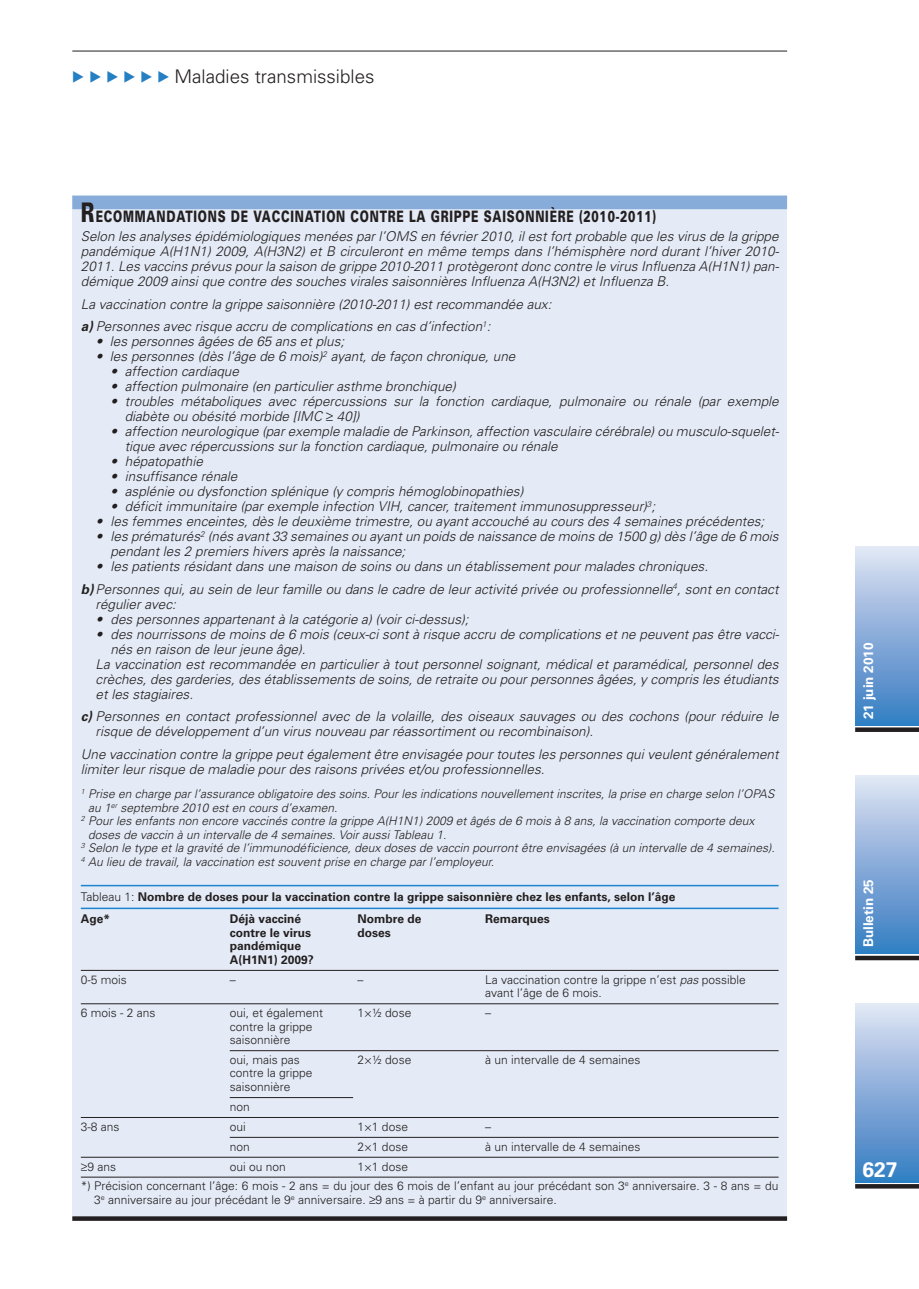
<style>
.page{position:relative;width:919px;height:1289px;background:#fff}
.page>*{position:absolute;margin:0;border:0;box-sizing:border-box;transform-origin:0 0}
.t1{font:700 21px "Univers";color:#fff}
.t2{font:300 18.75px "Univers";color:#231f20}
.t3{font:900 15.75px "Univers";letter-spacing:.065em;color:#231f20;scale:.7 1}
.t4{font:italic 300 13.5px/15px "Univers";color:#231f20}
.t5{font:700 13.5px "Univers";color:#fff}
.t6{font:italic 300 12px "Univers";color:#231f20}
.t7{font:300 12px/13.5px "Univers";color:#231f20}
.t8{font:700 12px/22px "Univers";color:#231f20}
.s1{font-family:"European Pi Three";font-weight:400;font-size:15px;color:#257fc3}
.s2{font-size:27px}
.s3{font-weight:700}
.s4{font-weight:300}
.s5{font-style:italic}
</style>
<div class="page">
<hr style="left:72px;top:51px;width:715px;height:1px;background:#231f20">
<div style="left:855px;top:1003px;width:63px;height:179px;background:linear-gradient(to bottom,#e2e4f4,#337ac1)"></div>
<div style="left:855px;top:546px;width:63px;height:179px;background:linear-gradient(to bottom,#e2e4f4,#347ac1)"></div>
<div style="left:855px;top:775px;width:63px;height:178px;background:linear-gradient(to bottom,#e2e4f3,#357bc2)"></div>
<div style="left:855px;top:727px;width:63px;height:5px;background:#231f20"></div>
<div style="left:855px;top:955px;width:63px;height:5px;background:#231f20"></div>
<svg style="left:855px;top:1184px;width:63px;height:4px"></svg>
<div style="left:72px;top:196px;width:715px;height:1024px;background:#e4ebf6"></div>
<div style="left:72px;top:196px;width:715px;height:13px;background:#88acd9"></div>
<svg style="left:72px;top:1216px;width:715px;height:4px;background:#333032"></svg>
<hr style="left:81px;top:884px;width:697px;height:2px;background:#1c83cf">
<hr style="left:81px;top:907px;width:697px;height:2px;background:#1c83cf">
<hr style="left:81px;top:970px;width:697px;height:1px;background:#231f20">
<hr style="left:81px;top:1003px;width:697px;height:1px;background:#231f20">
<hr style="left:230px;top:1050px;width:548px;height:1px;background:#231f20">
<hr style="left:230px;top:1097px;width:123px;height:1px;background:#231f20">
<hr style="left:81px;top:1117px;width:697px;height:1px;background:#231f20">
<hr style="left:230px;top:1137px;width:548px;height:1px;background:#231f20">
<hr style="left:81px;top:1156px;width:697px;height:1px;background:#231f20">
<hr style="left:81px;top:1176px;width:697px;height:1px;background:#231f20">
<h2 class="t2" style="left:72px;top:69px;width:304px"><span class="s1">- - - - - -</span> Maladies transmissibles</h2>
<p class="t3" style="left:81px;top:211px;width:823px"><span class="s2">R</span>ECOMMANDATIONS DE VACCINATION CONTRE LA GRIPPE SAISONNIÈRE (2010-2011)</p>
<p class="t4" style="left:81px;top:230px;width:699px;text-align:justify">Selon les analyses épidémiologiques menées par l’OMS en février 2010, il est fort probable que les virus de la grippe pandémique A(H1N1) 2009, A(H3N2) et B circuleront en même temps dans l’hémisphère nord durant l’hiver 2010- 2011. Les vaccins prévus pour la saison de grippe 2010-2011 protègeront donc contre le virus Influenza A(H1N1) pan&shy;démique 2009 ainsi que contre des souches virales saisonnières Influenza A(H3N2) et Influenza B.</p>
<p class="t4" style="left:81px;top:294px;width:472px;line-height:22.5px">La vaccination contre la grippe saisonnière (2010-2011) est recommandée aux: <span class="s3">a)</span> Personnes avec risque accru de complications en cas d’infection<sup>1</sup>:</p>
<p class="t4" style="left:96px;top:335px;width:250px">• les personnes âgées de 65 ans et plus;</p>
<p class="t4" style="left:96px;top:350px;width:421px">• les personnes (dès l’âge de 6 mois)<sup>2</sup> ayant, de façon chronique, une</p>
<p class="t4" style="left:111px;top:365px;width:130px">• affection cardiaque</p>
<p class="t4" style="left:111px;top:380px;width:347px">• affection pulmonaire (en particulier asthme bronchique)</p>
<p class="t4" style="left:125px;top:395px;width:655px;text-indent:-14px">• troubles métaboliques avec répercussions sur la fonction cardiaque, pulmonaire ou rénale (par exemple diabète ou obésité morbide [IMC ≥ 40])</p>
<p class="t4" style="left:125px;top:425px;width:656px;text-indent:-14px">• affection neurologique (par exemple maladie de Parkinson, affection vasculaire cérébrale) ou musculo-squelet&shy;tique avec répercussions sur la fonction cardiaque, pulmonaire ou rénale</p>
<p class="t4" style="left:111px;top:455px;width:94px">• hépatopathie</p>
<p class="t4" style="left:111px;top:470px;width:128px">• insuffisance rénale</p>
<p class="t4" style="left:111px;top:485px;width:414px">• asplénie ou dysfonction splénique (y compris hémoglobinopathies)</p>
<p class="t4" style="left:111px;top:500px;width:546px">• déficit immunitaire (par exemple infection VIH, cancer, traitement immunosuppresseur)<sup>3</sup>;</p>
<p class="t4" style="left:96px;top:515px;width:670px">• les femmes enceintes, dès le deuxième trimestre, ou ayant accouché au cours des 4 semaines précédentes;</p>
<p class="t4" style="left:110px;top:530px;width:669px;text-indent:-15px">• les prématurés<sup>2</sup> (nés avant 33 semaines ou ayant un poids de naissance de moins de 1500 g) dès l’âge de 6 mois pendant les 2 premiers hivers après la naissance;</p>
<p class="t4" style="left:81px;top:556px;width:699px;line-height:22.5px;text-indent:15px">• les patients résidant dans une maison de soins ou dans un établissement pour malades chroniques. <span class="s3">b)</span>Personnes qui, au sein de leur famille ou dans le cadre de leur activité privée ou professionnelle<sup>4</sup>, sont en contact</p>
<p class="t4" style="left:96px;top:598px;width:82px">régulier avec:</p>
<p class="t4" style="left:96px;top:613px;width:374px">• des personnes appartenant à la catégorie a) (voir ci-dessus);</p>
<p class="t4" style="left:96px;top:628px;width:685px">• des nourrissons de moins de 6 mois (ceux-ci sont à risque accru de complications et ne peuvent pas être vacci-</p>
<p class="t4" style="left:110px;top:643px;width:197px">nés en raison de leur jeune âge).</p>
<p class="t4" style="left:96px;top:658px;width:684px">La vaccination est recommandée en particulier à tout personnel soignant, médical et paramédical, personnel des</p>
<p class="t4" style="left:96px;top:673px;width:684px">crèches, des garderies, des établissements de soins, de retraite ou pour personnes âgées, y compris les étudiants</p>
<p class="t4" style="left:96px;top:688px;width:99px">et les stagiaires.</p>
<p class="t4" style="left:96px;top:710px;width:684px;text-indent:-15px"><span class="s3">c)</span> Personnes en contact professionnel avec de la volaille, des oiseaux sauvages ou des cochons (pour réduire le risque de développement d’un virus nouveau par réassortiment ou recombinaison).</p>
<p class="t4" style="left:81px;top:748px;width:699px">Une vaccination contre la grippe peut également être envisagée pour toutes les personnes qui veulent généralement limiter leur risque de maladie pour des raisons privées et/ou professionnelles.</p>
<p class="t6" style="left:81px;top:789px;width:695px"><sup>1</sup> Prise en charge par l’assurance obligatoire des soins. Pour les indications nouvellement inscrites, la prise en charge selon l’OPAS</p>
<p class="t6" style="left:88px;top:802px;width:251px">au 1<sup>er</sup> septembre 2010 est en cours d’examen.</p>
<p class="t6" style="left:81px;top:816px;width:675px"><sup>2</sup> Pour les enfants non encore vaccinés contre la grippe A(H1N1) 2009 et âgés de 6 mois à 8 ans, la vaccination comporte deux</p>
<p class="t6" style="left:88px;top:829px;width:360px">doses de vaccin à un intervalle de 4 semaines. Voir aussi Tableau 1.</p>
<p class="t6" style="left:81px;top:843px;width:695px"><sup>3</sup> Selon le type et la gravité de l’immunodéficience, deux doses de vaccin pourront être envisagées (à un intervalle de 4 semaines).</p>
<p class="t6" style="left:81px;top:856px;width:415px"><sup>4</sup> Au lieu de travail, la vaccination est souvent prise en charge par l’employeur.</p>
<p class="t8" style="left:81px;top:887px;width:596px"><span class="s4">Tableau 1:</span> Nombre de doses pour la vaccination contre la grippe saisonnière chez les enfants, selon l’âge<br>Age*</p>
<p class="t8" style="left:230px;top:909px;width:73px">Déjà vacciné</p>
<p class="t8" style="left:357px;top:909px;width:65px">Nombre de</p>
<p class="t8" style="left:485px;top:909px;width:66px">Remarques</p>
<p class="t8" style="left:230px;top:922px;width:83px">contre le virus</p>
<p class="t8" style="left:357px;top:922px;width:35px">doses</p>
<p class="t8" style="left:230px;top:940px;width:86px;line-height:13.5px">pandémique<br>A(H1N1) 2009?</p>
<p class="t7" style="left:81px;top:973px;width:48px">0-5 mois</p>
<p class="t7" style="left:230px;top:973px;width:7px">–</p>
<p class="t7" style="left:357px;top:973px;width:7px">–</p>
<p class="t7" style="left:485px;top:973px;width:262px">La vaccination contre la grippe n’est <span class="s5">pas</span> possible avant l’âge de 6 mois.</p>
<p class="t7" style="left:81px;top:1007px;width:76px">6 mois - 2 ans</p>
<p class="t7" style="left:230px;top:1007px;width:95px">oui, et également</p>
<p class="t7" style="left:357px;top:1007px;width:55px">1×½ dose</p>
<p class="t7" style="left:485px;top:1007px;width:7px">–</p>
<p class="t7" style="left:230px;top:1020px;width:84px">contre la grippe saisonnière</p>
<p class="t7" style="left:230px;top:1053px;width:72px">oui, mais pas</p>
<p class="t7" style="left:357px;top:1053px;width:55px">2×½ dose</p>
<p class="t7" style="left:485px;top:1053px;width:157px">à un intervalle de 4 semaines</p>
<p class="t7" style="left:230px;top:1067px;width:84px">contre la grippe saisonnière</p>
<p class="t7" style="left:230px;top:1100px;width:22px">non</p>
<p class="t7" style="left:81px;top:1120px;width:40px">3-8 ans</p>
<p class="t7" style="left:230px;top:1120px;width:18px">oui</p>
<p class="t7" style="left:357px;top:1120px;width:52px">1×1 dose</p>
<p class="t7" style="left:485px;top:1120px;width:7px">–</p>
<p class="t7" style="left:230px;top:1140px;width:22px">non</p>
<p class="t7" style="left:357px;top:1140px;width:52px">2×1 dose</p>
<p class="t7" style="left:485px;top:1140px;width:157px">à un intervalle de 4 semaines</p>
<p class="t7" style="left:81px;top:1160px;width:37px">≥9 ans</p>
<p class="t7" style="left:230px;top:1160px;width:58px">oui ou non</p>
<p class="t7" style="left:81px;top:1157px;width:699px;line-height:20px;text-indent:276px">1×1 dose<br>*) Précision concernant l’âge: 6 mois - 2 ans = du jour des 6 mois de l’enfant au jour précédant son 3<sup>e</sup> anniversaire. 3 - 8 ans = du</p>
<p class="t7" style="left:94px;top:1193px;width:464px">3<sup>e</sup> anniversaire au jour précédant le 9<sup>e</sup> anniversaire. ≥9 ans = à partir du 9<sup>e</sup> anniversaire.</p>
<p class="t5" style="left:863px;top:719px;width:78px;rotate:-90deg">21 juin 2010</p>
<p class="t5" style="left:863px;top:947px;width:70px;rotate:-90deg">Bulletin 25</p>
<h1 class="t1" style="left:862px;top:1162px;width:37px">627</h1>
</div>
